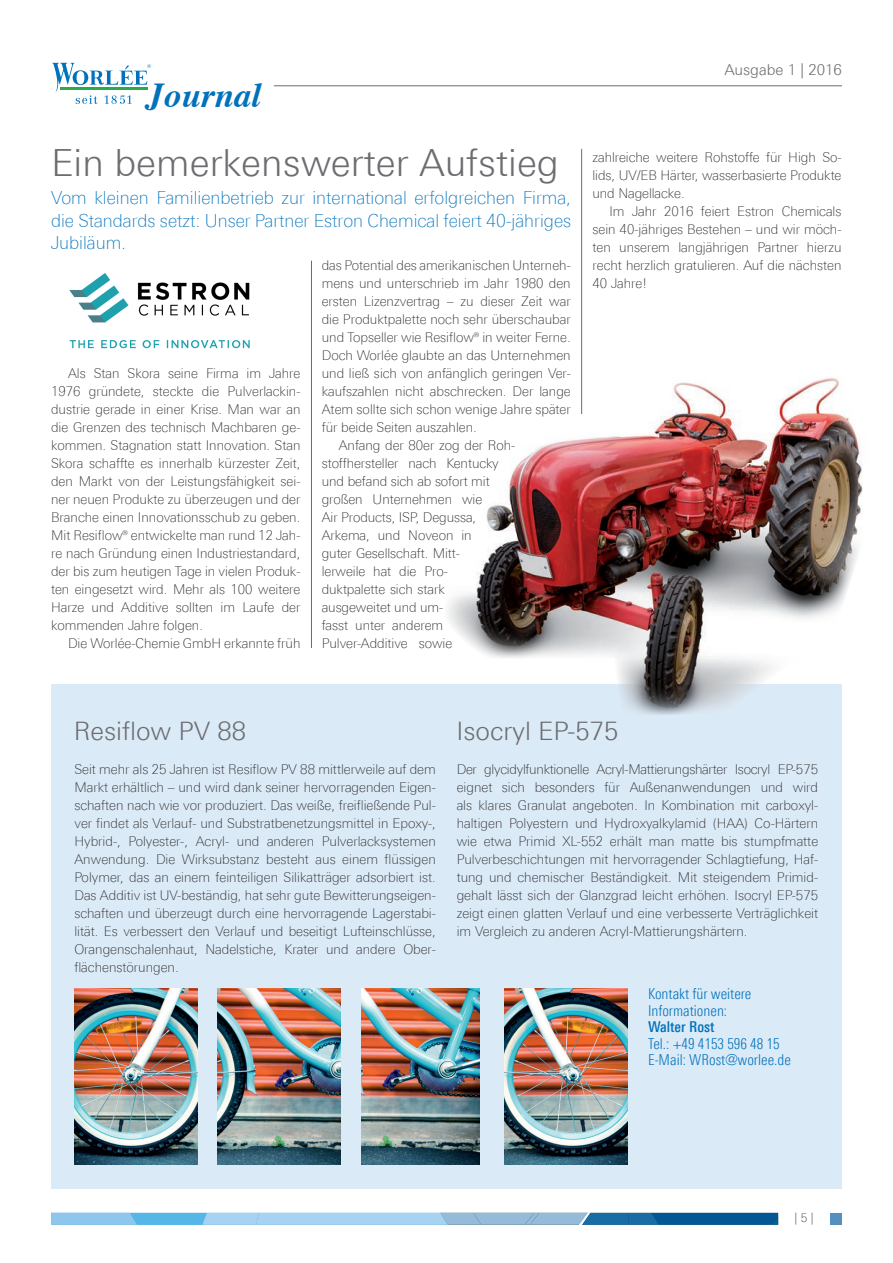
<style>
.page{position:relative;width:893px;height:1263px;background:#fff}
.page>*{position:absolute;margin:0;border:0;box-sizing:border-box;transform-origin:0 0}
.t1{font:300 37.5px "Linotype Univers 330";color:#6c6d70}
.t2{font:italic 700 34.95px "Times";color:#0072bc}
.t3{font:300 25.5px "Linotype Univers 330";color:#6c6d70}
.t4{font:100 18px/22.5px "Linotype Univers 230";color:#0072bc;text-align:justify}
.t5{font:300 15px/16.5px "Linotype Univers 320 Cn";color:#0072bc}
.t6{font:300 15px "Linotype Univers 330";color:#6c6d70}
.t7{font:500 15px "Linotype Univers 520 Cn";color:#0072bc}
.t8{font:100 13.5px/18px "Linotype Univers 230";color:#231f20;text-align:justify}
.t9{font:300 12px "Linotype Univers 330";color:#6c6d70}
</style>
<div class="page">
<div style="left:51px;top:684px;width:791px;height:504px;background:#dbeaf7"></div>
<svg style="left:52px;top:63px;width:99px;height:41px"></svg>
<hr style="left:274px;top:85px;width:568px;height:1px;background:#6c6d70">
<hr style="left:311px;top:261px;width:1px;height:387px;background:#6c6d70">
<img style="left:74px;top:988px;width:124px;height:176px">
<img style="left:218px;top:988px;width:123px;height:176px">
<img style="left:361px;top:988px;width:118px;height:176px">
<img style="left:505px;top:988px;width:123px;height:176px">
<img style="left:69px;top:273px;width:181px;height:76px">
<hr style="left:581px;top:149px;width:1px;height:265px;background:#6c6d70">
<svg style="left:51px;top:1213px;width:727px;height:12px;background:#6eabd3"></svg>
<div style="left:830px;top:1213px;width:12px;height:12px;background:#548fbe"></div>
<img style="left:448px;top:366px;width:415px;height:349px">
<h2 class="t2" style="left:146px;top:63px;width:116px">Journal</h2>
<h1 class="t1" style="left:51px;top:140px;width:509px">Ein bemerkenswerter Aufstieg</h1>
<h3 class="t4" style="left:51px;top:187px;width:522px">Vom kleinen Familienbetrieb zur international erfolgreichen Firma, die Standards setzt: Unser Partner Estron Chemical feiert 40-jähriges Jubiläum.</h3>
<p class="t8" style="left:51px;top:364px;width:251px;text-indent:17px">Als Stan Skora seine Firma im Jahre 1976 gründete, steckte die Pulverlackin&shy;dustrie gerade in einer Krise. Man war an die Grenzen des technisch Machbaren ge&shy;kommen. Stagnation statt Innovation. Stan Skora schaffte es innerhalb kürzester Zeit, den Markt von der Leistungsfähigkeit sei&shy;ner neuen Produkte zu überzeugen und der Branche einen Innovationsschub zu geben.<br>Mit Resiflow® entwickelte man rund 12 Jah&shy;re nach Gründung einen Industriestandard, der bis zum heutigen Tage in vielen Produk&shy;ten eingesetzt wird. Mehr als 100 weitere Harze und Additive sollten im Laufe der kommenden Jahre folgen.</p>
<p class="t8" style="left:68px;top:634px;width:234px">Die Worlée-Chemie GmbH erkannte früh</p>
<p class="t8" style="left:322px;top:256px;width:250px">das Potential des amerikanischen Unterneh-</p>
<p class="t8" style="left:322px;top:274px;width:250px">mens und unterschrieb im Jahr 1980 den</p>
<p class="t8" style="left:322px;top:292px;width:251px">ersten Lizenzvertrag – zu dieser Zeit war</p>
<p class="t8" style="left:322px;top:310px;width:251px">die Produktpalette noch sehr überschaubar</p>
<p class="t8" style="left:322px;top:328px;width:251px">und Topseller wie Resiflow® in weiter Ferne.</p>
<p class="t8" style="left:322px;top:346px;width:251px">Doch Worlée glaubte an das Unternehmen</p>
<p class="t8" style="left:322px;top:364px;width:250px">und ließ sich von anfänglich geringen Ver-</p>
<p class="t8" style="left:322px;top:382px;width:251px">kaufszahlen nicht abschrecken. Der lange</p>
<p class="t8" style="left:322px;top:400px;width:251px">Atem sollte sich schon wenige Jahre später</p>
<p class="t8" style="left:322px;top:418px;width:157px">für beide Seiten auszahlen.</p>
<p class="t8" style="left:339px;top:436px;width:178px">Anfang der 80er zog der Roh-</p>
<p class="t8" style="left:322px;top:454px;width:179px">stoffhersteller nach Kentucky</p>
<p class="t8" style="left:322px;top:472px;width:170px">und befand sich ab sofort mit</p>
<p class="t8" style="left:322px;top:490px;width:162px">großen Unternehmen wie</p>
<p class="t8" style="left:322px;top:508px;width:156px">Air Products, ISP, Degussa,</p>
<p class="t8" style="left:322px;top:526px;width:151px">Arkema, und Noveon in</p>
<p class="t8" style="left:322px;top:544px;width:139px">guter Gesellschaft. Mitt-</p>
<p class="t8" style="left:322px;top:562px;width:128px">lerweile hat die Pro-</p>
<p class="t8" style="left:322px;top:580px;width:125px">duktpalette sich stark</p>
<p class="t8" style="left:322px;top:598px;width:123px">ausgeweitet und um-</p>
<p class="t8" style="left:322px;top:616px;width:123px">fasst unter anderem</p>
<p class="t8" style="left:322px;top:634px;width:132px">Pulver-Additive sowie</p>
<p class="t6" style="left:724px;top:60px;width:119px">Ausgabe 1 | 2016</p>
<p class="t8" style="left:592px;top:148px;width:250px">zahlreiche weitere Rohstoffe für High So&shy;lids, UV/EB Härter, wasserbasierte Produkte und Nagellacke.</p>
<p class="t8" style="left:592px;top:202px;width:251px;text-indent:17px">Im Jahr 2016 feiert Estron Chemicals sein 40-jähriges Bestehen – und wir möch&shy;ten unserem langjährigen Partner hierzu recht herzlich gratulieren. Auf die nächsten 40 Jahre!</p>
<h3 class="t3" style="left:74px;top:715px;width:174px">Resiflow PV 88</h3>
<h3 class="t3" style="left:456px;top:715px;width:164px">Isocryl EP-575</h3>
<p class="t8" style="left:74px;top:760px;width:363px">Seit mehr als 25 Jahren ist Resiflow PV 88 mittlerweile auf dem Markt erhältlich – und wird dank seiner hervorragenden Eigen&shy;schaften nach wie vor produziert. Das weiße, freifließende Pul&shy;ver findet als Verlauf- und Substratbenetzungsmittel in Epoxy-, Hybrid-, Polyester-, Acryl- und anderen Pulverlacksystemen Anwendung. Die Wirksubstanz besteht aus einem flüssigen Polymer, das an einem feinteiligen Silikatträger adsorbiert ist.<br>Das Additiv ist UV-beständig, hat sehr gute Bewitterungseigen&shy;schaften und überzeugt durch eine hervorragende Lagerstabi&shy;lität. Es verbessert den Verlauf und beseitigt Lufteinschlüsse, Orangenschalenhaut, Nadelstiche, Krater und andere Ober&shy;flächenstörungen.</p>
<p class="t8" style="left:457px;top:760px;width:363px">Der glycidylfunktionelle Acryl-Mattierungshärter Isocryl EP-575 eignet sich besonders für Außenanwendungen und wird als klares Granulat angeboten. In Kombination mit carboxyl&shy;haltigen Polyestern und Hydroxyalkylamid (HAA) Co-Härtern wie etwa Primid XL-552 erhält man matte bis stumpfmatte Pulverbeschichtungen mit hervorragender Schlagtiefung, Haf&shy;tung und chemischer Beständigkeit. Mit steigendem Primid&shy;gehalt lässt sich der Glanzgrad leicht erhöhen. Isocryl EP-575 zeigt einen glatten Verlauf und eine verbesserte Verträglichkeit im Vergleich zu anderen Acryl-Mattierungshärtern.</p>
<p class="t5" style="left:648px;top:985px;width:105px">Kontakt für weitere<br>Informationen:</p>
<p class="t7" style="left:648px;top:1018px;width:68px">Walter Rost</p>
<p class="t5" style="left:648px;top:1035px;width:144px">Tel.: +49 4153 596 48 15<br>E-Mail: WRost@worlee.de</p>
<p class="t9" style="left:794px;top:1211px;width:21px">| 5 |</p>
</div>
